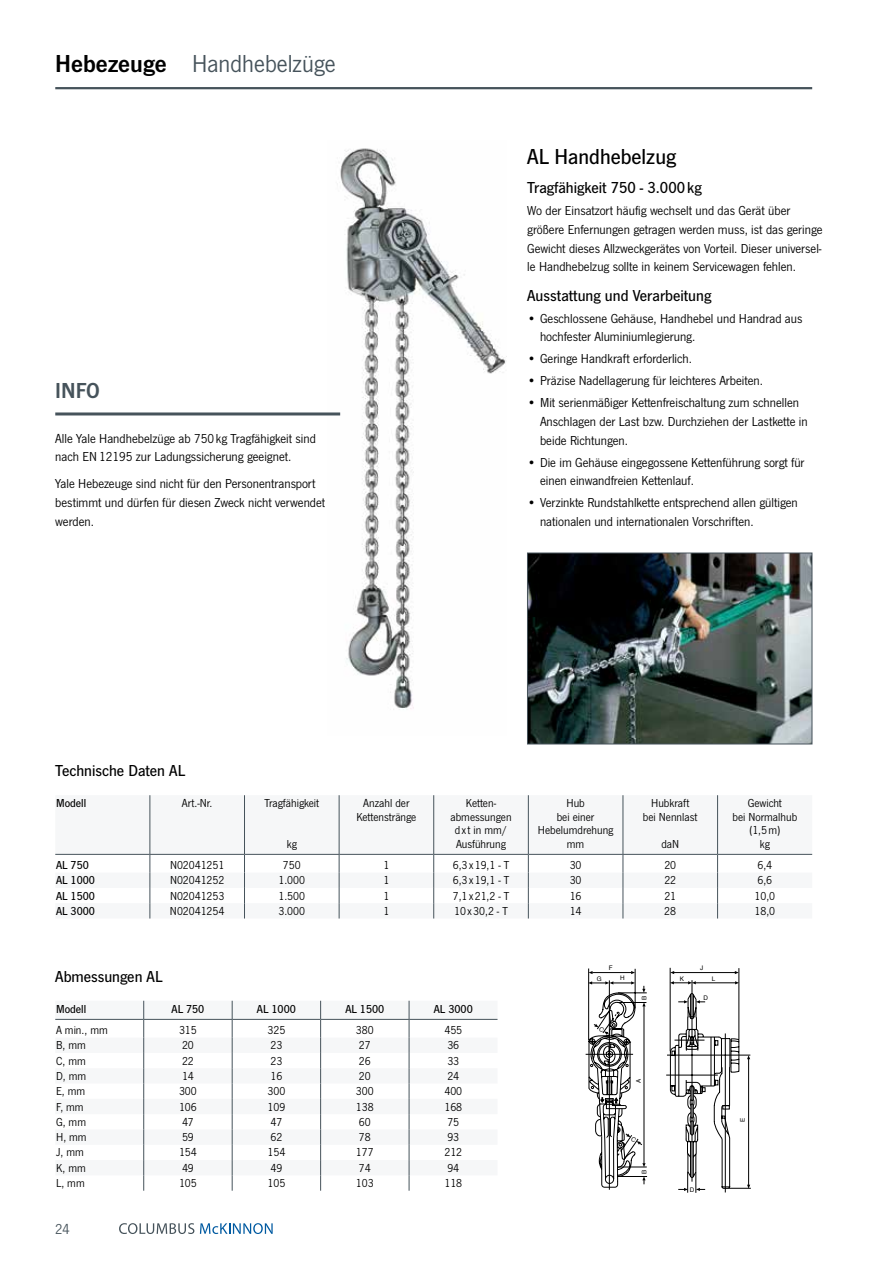
<style>
.page{position:relative;width:893px;height:1263px;background:#fff}
.page>*{position:absolute;margin:0;border:0;box-sizing:border-box;transform-origin:0 0}
.t1{font:25.5px "News Got";color:#46535b}
.t2{font:500 22.5px "News Got";color:#000}
.t3{font:22.5px "News Got Dem";color:#46535b}
.t4{font:500 16.5px "News Got";color:#000}
.t5{font:15px "News Got";color:#46535b}
.t6{font:13.5px/18.6px "News Got";color:#000}
.t7{font:12px/13.5px "News Got";color:#000;text-align:center}
.t8{font:500 12px "News Got";color:#000}
.t9{font:6.3px "Helvetica";color:#000}
.s1{font-family:"News Got Dem";color:#000}
</style>
<div class="page">
<img style="left:527px;top:553px;width:285px;height:191px">
<img style="left:327px;top:148px;width:179px;height:562px">
<hr style="left:55px;top:87px;width:757px;height:2px;background:#46535b">
<svg style="left:119px;top:1223px;width:75px;height:11px"></svg>
<svg style="left:200px;top:1223px;width:73px;height:11px"></svg>
<svg style="left:55px;top:795px;width:757px;height:123px"></svg>
<svg style="left:55px;top:1001px;width:442px;height:190px"></svg>
<hr style="left:586px;top:1054px;width:47px;height:1px;background:#000">
<hr style="left:55px;top:412px;width:285px;height:3px;background:#46535b">
<svg style="left:588px;top:967px;width:163px;height:226px"></svg>
<h1 class="t1" style="left:55px;top:50px;width:282px"><span class="s1">Hebezeuge</span> Handhebelzüge</h1>
<h2 class="t3" style="left:55px;top:377px;width:46px">INFO</h2>
<p class="t6" style="left:55px;top:429px;width:262px">Alle Yale Handhebelzüge ab 750 kg Tragfähigkeit sind nach EN 12195 zur Ladungssicherung geeignet.</p>
<p class="t6" style="left:55px;top:475px;width:271px">Yale Hebezeuge sind nicht für den Personentransport bestimmt und dürfen für diesen Zweck nicht verwendet werden.</p>
<h2 class="t2" style="left:527px;top:144px;width:150px">AL Handhebelzug</h2>
<p class="t4" style="left:527px;top:179px;width:176px">Tragfähigkeit 750 - 3.000kg</p>
<p class="t6" style="left:527px;top:202px;width:297px">Wo der Einsatzort häufig wechselt und das Gerät über größere Enfernungen getragen werden muss, ist das geringe Gewicht dieses Allzweckgerätes von Vorteil. Dieser universel&shy;le Handhebelzug sollte in keinem Servicewagen fehlen.</p>
<p class="t4" style="left:527px;top:286px;width:186px">Ausstattung und Verarbeitung</p>
<p class="t6" style="left:540px;top:309px;width:264px;text-indent:-13px">• Geschlossene Gehäuse, Handhebel und Handrad aus hochfester Aluminiumlegierung.</p>
<p class="t6" style="left:527px;top:350px;width:166px">• Geringe Handkraft erforderlich.</p>
<p class="t6" style="left:527px;top:372px;width:237px">• Präzise Nadellagerung für leichteres Arbeiten.</p>
<p class="t6" style="left:540px;top:394px;width:269px;text-indent:-13px">• Mit serienmäßiger Kettenfreischaltung zum schnellen<br>Anschlagen der Last bzw. Durchziehen der Lastkette in beide Richtungen.</p>
<p class="t6" style="left:540px;top:453px;width:266px;text-indent:-13px">• Die im Gehäuse eingegossene Kettenführung sorgt für einen einwandfreien Kettenlauf.</p>
<p class="t6" style="left:540px;top:494px;width:259px;text-indent:-13px">• Verzinkte Rundstahlkette entsprechend allen gültigen nationalen und internationalen Vorschriften.</p>
<p class="t4" style="left:55px;top:762px;width:131px">Technische Daten AL</p>
<p class="t8" style="left:56px;top:797px;width:32px">Modell</p>
<p class="t7" style="left:182px;top:797px;width:32px">Art.-Nr.</p>
<p class="t7" style="left:264px;top:797px;width:56px">Tragfähigkeit</p>
<p class="t7" style="left:287px;top:837px;width:12px">kg</p>
<p class="t7" style="left:356px;top:797px;width:62px">Anzahl der<br>Kettenstränge</p>
<p class="t7" style="left:450px;top:797px;width:63px">Ketten&shy;abmessungen d xt in mm/<br>Ausführung</p>
<p class="t7" style="left:538px;top:797px;width:77px">Hub<br>bei einer<br>Hebelumdrehung mm</p>
<p class="t7" style="left:643px;top:797px;width:56px">Hubkraft<br>bei Nennlast</p>
<p class="t7" style="left:661px;top:837px;width:19px">daN</p>
<p class="t7" style="left:732px;top:797px;width:66px">Gewicht<br>bei Normalhub (1,5m)<br>kg</p>
<p class="t8" style="left:56px;top:858px;width:34px">AL 750</p>
<p class="t7" style="left:170px;top:858px;width:56px">N02041251</p>
<p class="t7" style="left:283px;top:858px;width:19px">750</p>
<p class="t7" style="left:383px;top:858px;width:7px">1</p>
<p class="t7" style="left:453px;top:858px;width:58px">6,3 x 19,1 - T</p>
<p class="t7" style="left:570px;top:858px;width:13px">30</p>
<p class="t7" style="left:664px;top:858px;width:13px">20</p>
<p class="t7" style="left:757px;top:858px;width:16px">6,4</p>
<p class="t8" style="left:56px;top:874px;width:40px">AL 1000</p>
<p class="t7" style="left:170px;top:874px;width:56px">N02041252</p>
<p class="t7" style="left:278px;top:874px;width:28px">1.000</p>
<p class="t7" style="left:383px;top:874px;width:7px">1</p>
<p class="t7" style="left:453px;top:874px;width:58px">6,3 x 19,1 - T</p>
<p class="t7" style="left:570px;top:874px;width:13px">30</p>
<p class="t7" style="left:664px;top:874px;width:13px">22</p>
<p class="t7" style="left:757px;top:874px;width:16px">6,6</p>
<p class="t8" style="left:56px;top:889px;width:40px">AL 1500</p>
<p class="t7" style="left:170px;top:889px;width:56px">N02041253</p>
<p class="t7" style="left:278px;top:889px;width:28px">1.500</p>
<p class="t7" style="left:383px;top:889px;width:7px">1</p>
<p class="t7" style="left:453px;top:889px;width:58px">7,1 x 21,2 - T</p>
<p class="t7" style="left:570px;top:889px;width:13px">16</p>
<p class="t7" style="left:664px;top:889px;width:13px">21</p>
<p class="t7" style="left:754px;top:889px;width:22px">10,0</p>
<p class="t8" style="left:56px;top:904px;width:40px">AL 3000</p>
<p class="t7" style="left:170px;top:904px;width:56px">N02041254</p>
<p class="t7" style="left:278px;top:904px;width:28px">3.000</p>
<p class="t7" style="left:383px;top:904px;width:7px">1</p>
<p class="t7" style="left:454px;top:904px;width:55px">10 x 30,2 - T</p>
<p class="t7" style="left:570px;top:904px;width:13px">14</p>
<p class="t7" style="left:664px;top:904px;width:13px">28</p>
<p class="t7" style="left:754px;top:904px;width:22px">18,0</p>
<p class="t4" style="left:55px;top:967px;width:109px">Abmessungen AL</p>
<p class="t8" style="left:56px;top:1002px;width:32px">Modell</p>
<p class="t8" style="left:172px;top:1002px;width:34px">AL 750</p>
<p class="t8" style="left:257px;top:1002px;width:40px">AL 1000</p>
<p class="t8" style="left:345px;top:1002px;width:40px">AL 1500</p>
<p class="t8" style="left:434px;top:1002px;width:40px">AL 3000</p>
<p class="t7" style="left:56px;top:1023px;width:53px">A min., mm</p>
<p class="t7" style="left:179px;top:1023px;width:19px">315</p>
<p class="t7" style="left:268px;top:1023px;width:19px">325</p>
<p class="t7" style="left:356px;top:1023px;width:19px">380</p>
<p class="t7" style="left:444px;top:1023px;width:19px">455</p>
<p class="t7" style="left:56px;top:1039px;width:31px">B, mm</p>
<p class="t7" style="left:182px;top:1039px;width:13px">20</p>
<p class="t7" style="left:270px;top:1039px;width:13px">23</p>
<p class="t7" style="left:359px;top:1039px;width:13px">27</p>
<p class="t7" style="left:447px;top:1039px;width:13px">36</p>
<p class="t7" style="left:56px;top:1054px;width:31px">C, mm</p>
<p class="t7" style="left:182px;top:1054px;width:13px">22</p>
<p class="t7" style="left:270px;top:1054px;width:13px">23</p>
<p class="t7" style="left:359px;top:1054px;width:13px">26</p>
<p class="t7" style="left:447px;top:1054px;width:13px">33</p>
<p class="t7" style="left:56px;top:1069px;width:32px">D, mm</p>
<p class="t7" style="left:182px;top:1069px;width:13px">14</p>
<p class="t7" style="left:270px;top:1069px;width:13px">16</p>
<p class="t7" style="left:359px;top:1069px;width:13px">20</p>
<p class="t7" style="left:447px;top:1069px;width:13px">24</p>
<p class="t7" style="left:56px;top:1085px;width:31px">E, mm</p>
<p class="t7" style="left:179px;top:1085px;width:19px">300</p>
<p class="t7" style="left:268px;top:1085px;width:19px">300</p>
<p class="t7" style="left:356px;top:1085px;width:19px">300</p>
<p class="t7" style="left:444px;top:1085px;width:19px">400</p>
<p class="t7" style="left:56px;top:1100px;width:29px">F, mm</p>
<p class="t7" style="left:179px;top:1100px;width:19px">106</p>
<p class="t7" style="left:268px;top:1100px;width:19px">109</p>
<p class="t7" style="left:356px;top:1100px;width:19px">138</p>
<p class="t7" style="left:444px;top:1100px;width:19px">168</p>
<p class="t7" style="left:56px;top:1115px;width:31px">G, mm</p>
<p class="t7" style="left:182px;top:1115px;width:13px">47</p>
<p class="t7" style="left:270px;top:1115px;width:13px">47</p>
<p class="t7" style="left:359px;top:1115px;width:13px">60</p>
<p class="t7" style="left:447px;top:1115px;width:13px">75</p>
<p class="t7" style="left:56px;top:1130px;width:32px">H, mm</p>
<p class="t7" style="left:182px;top:1130px;width:13px">59</p>
<p class="t7" style="left:270px;top:1130px;width:13px">62</p>
<p class="t7" style="left:359px;top:1130px;width:13px">78</p>
<p class="t7" style="left:447px;top:1130px;width:13px">93</p>
<p class="t7" style="left:56px;top:1146px;width:29px">J, mm</p>
<p class="t7" style="left:179px;top:1146px;width:19px">154</p>
<p class="t7" style="left:268px;top:1146px;width:19px">154</p>
<p class="t7" style="left:356px;top:1146px;width:19px">177</p>
<p class="t7" style="left:444px;top:1146px;width:19px">212</p>
<p class="t7" style="left:56px;top:1161px;width:31px">K, mm</p>
<p class="t7" style="left:182px;top:1161px;width:13px">49</p>
<p class="t7" style="left:270px;top:1161px;width:13px">49</p>
<p class="t7" style="left:359px;top:1161px;width:13px">74</p>
<p class="t7" style="left:447px;top:1161px;width:13px">94</p>
<p class="t7" style="left:56px;top:1176px;width:30px">L, mm</p>
<p class="t7" style="left:179px;top:1176px;width:19px">105</p>
<p class="t7" style="left:268px;top:1176px;width:19px">105</p>
<p class="t7" style="left:356px;top:1176px;width:19px">103</p>
<p class="t7" style="left:444px;top:1176px;width:19px">118</p>
<p class="t5" style="left:55px;top:1221px;width:16px">24</p>
<p class="t9" style="left:609px;top:962px;width:5px">F</p>
<p class="t9" style="left:597px;top:973px;width:6px">G</p>
<p class="t9" style="left:620px;top:973px;width:6px">H</p>
<p class="t9" style="left:639px;top:999px;width:6px;rotate:-90deg">B</p>
<p class="t9" style="left:633px;top:1083px;width:6px;rotate:-90deg">A</p>
<p class="t9" style="left:639px;top:1174px;width:6px;rotate:-90deg">B</p>
<p class="t9" style="left:700px;top:962px;width:5px">J</p>
<p class="t9" style="left:680px;top:973px;width:6px">K</p>
<p class="t9" style="left:712px;top:973px;width:5px">L</p>
<p class="t9" style="left:703px;top:992px;width:6px">D</p>
<p class="t9" style="left:690px;top:1184px;width:6px">D</p>
<p class="t9" style="left:737px;top:1122px;width:6px;rotate:-90deg">E</p>
</div>
